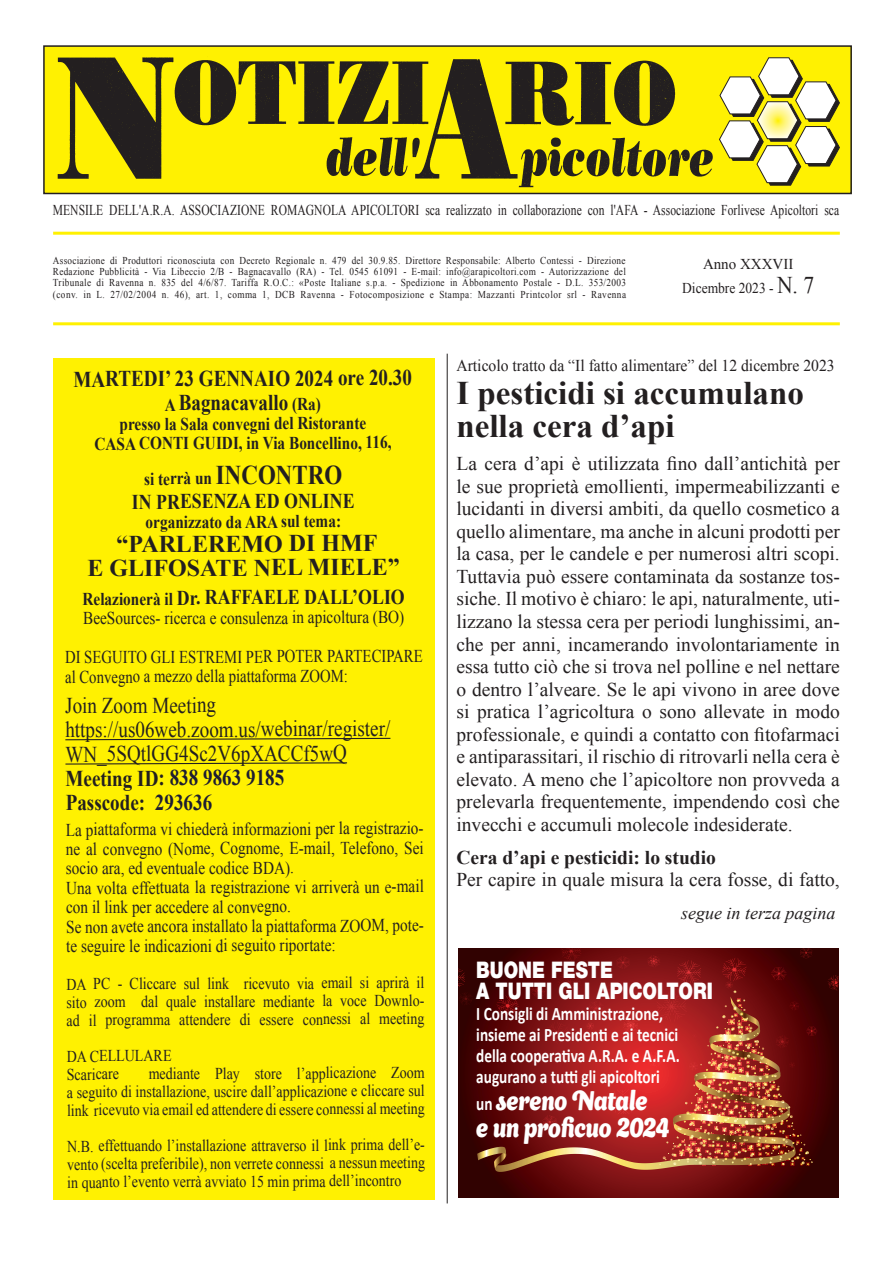
<style>
.page{position:relative;width:893px;height:1263px;background:#fff}
.page>*{position:absolute;margin:0;border:0;box-sizing:border-box;transform-origin:0 0}
.t1{font:700 33px/33px "Times New Roman";color:#231f20}
.t2{font:italic 700 26.7px/26.7px "Appetite Pro";color:#fff;scale:.8 1}
.t3{font:700 24px/24px "Times New Roman";letter-spacing:-.005em;color:#231f20;text-align:center}
.t4{font:900 22.95px/21px "Helvetica Neue LT Std";color:#fff;scale:.8 1}
.t5{font:22.5px/24.3px "Times New Roman";letter-spacing:-.005em;color:#231f20;scale:.85 1}
.t6{font:700 22.5px/24.3px "Times New Roman";letter-spacing:-.005em;color:#231f20;text-align:center;scale:.85 1}
.t7{font:700 21px "Times New Roman";letter-spacing:-.005em;color:#231f20;scale:.85 1}
.t8{font:19.5px/22.5px "Times New Roman";color:#231f20;text-align:justify}
.t9{font:700 19.5px "Times New Roman";color:#231f20}
.t10{font:700 19.05px/21px "Calibri";color:#fff;scale:.8 1}
.t11{font:18px/19.5px "Times New Roman";letter-spacing:-.005em;color:#231f20;text-align:center;scale:.85 1}
.t12{font:700 18px/19.4px "Times New Roman";letter-spacing:-.005em;color:#231f20;text-align:center;scale:.85 1}
.t13{font:18px "Times New Roman";letter-spacing:-.005em;color:#231f20;scale:.82 1}
.t14{font:italic 18px "Times New Roman";color:#231f20}
.t15{font:16.5px/18px "Times New Roman";color:#231f20;text-align:justify;scale:.85 1}
.t16{font:16.5px "Times New Roman";color:#231f20;scale:.95 1}
.t17{font:15px "Times New Roman";letter-spacing:.005em;color:#231f20;scale:.77 1}
.t18{font:15px/24px "Times New Roman";letter-spacing:.005em;color:#231f20;text-align:center}
.t19{font:10.5px/11.2px "Times New Roman";letter-spacing:.045em;color:#231f20;text-align:justify;scale:.88 1}
.s1{font-size:24px}
.s2{font-size:18px}
.s3{font-size:27px}
.s4{font-weight:700}
.s5{font-weight:700;color:#1d1d32}
.s6{font-family:"Calibri";font-style:normal;font-size:19.05px}
</style>
<div class="page">
<div style="left:53px;top:358px;width:382px;height:842px;background:#fff101"></div>
<svg style="left:458px;top:948px;width:380px;height:250px;background:#6c1010"></svg>
<svg style="left:477px;top:1147px;width:29px;height:22px"></svg>
<svg style="left:474px;top:1048px;width:12px;height:12px"></svg>
<svg style="left:482px;top:965px;width:16px;height:14px"></svg>
<svg style="left:828px;top:975px;width:11px;height:16px"></svg>
<svg style="left:609px;top:1089px;width:28px;height:25px"></svg>
<svg style="left:542px;top:1115px;width:15px;height:14px"></svg>
<img style="left:646px;top:948px;width:171px;height:218px">
<svg style="left:496px;top:995px;width:23px;height:21px"></svg>
<svg style="left:458px;top:968px;width:15px;height:37px"></svg>
<svg style="left:531px;top:948px;width:107px;height:96px;background:#881416"></svg>
<div style="left:44px;top:46px;width:807px;height:147px;background:#fff101"></div>
<div style="left:43px;top:45px;width:809px;height:149px;border:2px solid #231f20"></div>
<img style="left:57px;top:57px;width:656px;height:131px">
<svg style="left:719px;top:57px;width:121px;height:129px"></svg>
<hr style="left:53px;top:232px;width:787px;height:3px;background:#fff101">
<hr style="left:53px;top:322px;width:787px;height:3px;background:#fff101">
<hr style="left:447px;top:354px;width:1px;height:849px;background:#231f20">
<svg style="left:65px;top:737px;width:326px;height:4px"></svg>
<svg style="left:65px;top:762px;width:282px;height:3px"></svg>
<p class="t17" style="left:53px;top:199px;width:1023px">MENSILE DELL'A.R.A. ASSOCIAZIONE ROMAGNOLA APICOLTORI sca realizzato in collaborazione con l'AFA - Associazione Forlivese Apicoltori sca</p>
<p class="t19" style="left:53px;top:255px;width:653px">Associazione di Produttori riconosciuta con Decreto Regionale n. 479 del 30.9.85. Direttore Responsabile: Alberto Contessi - Direzione Redazione Pubblicità - Via Libeccio 2/B - Bagnacavallo (RA) - Tel. 0545 61091 - E-mail: info@arapicoltori.com - Autorizzazione del Tribunale di Ravenna n. 835 del 4/6/87. Tariffa R.O.C.: «Poste Italiane s.p.a. - Spedizione in Abbonamento Postale - D.L. 353/2003 (conv. in L. 27/02/2004 n. 46), art. 1, comma 1, DCB Ravenna - Fotocomposizione e Stampa: Mazzanti Printcolor srl - Ravenna</p>
<p class="t18" style="left:682px;top:251px;width:134px">Anno XXXVII<br>Dicembre 2023 - <span class="s1">N. 7</span></p>
<p class="t6" style="left:73px;top:366px;width:400px">MARTEDI’ 23 GENNAIO 2024 ore 20.30<br><span class="s2">A</span> Bagnacavallo <span class="s2">(Ra)</span></p>
<p class="t12" style="left:94px;top:413px;width:351px">presso la Sala convegni del Ristorante<br>CASA CONTI GUIDI, in Via Boncellino, 116,</p>
<p class="t12" style="left:144px;top:468px;width:235px">si terrà un <span class="s3">INCONTRO</span></p>
<p class="t7" style="left:132px;top:487px;width:264px">IN PRESENZA ED ONLINE</p>
<p class="t12" style="left:146px;top:511px;width:232px">organizzato da ARA sul tema:</p>
<p class="t3" style="left:87px;top:531px;width:314px">“PARLEREMO DI HMF<br>E GLIFOSATE NEL MIELE”</p>
<p class="t7" style="left:83px;top:582px;width:381px"><span class="s2">Relazionerà il</span> Dr. RAFFAELE DALL’OLIO</p>
<p class="t11" style="left:65px;top:598px;width:423px;line-height:38.8px">BeeSources- ricerca e consulenza in apicoltura (BO)<br>DI SEGUITO GLI ESTREMI PER POTER PARTECIPARE</p>
<p class="t13" style="left:65px;top:664px;width:347px">al Convegno a mezzo della piattaforma ZOOM:</p>
<p class="t5" style="left:65px;top:693px;width:384px">Join Zoom Meeting https://us06web.zoom.us/webinar/register/<br>WN_5SQtlGG4Sc2V6pXACCf5wQ<br><span class="s4">Meeting ID:</span> <span class="s5">838 9863 9185<br></span><span class="s4">Passcode:</span> <span class="s5">293636</span></p>
<p class="t11" style="left:66px;top:819px;width:423px;text-align:left">La piattaforma vi chiederà informazioni per la registrazio&shy;ne al convegno (Nome, Cognome, E-mail, Telefono, Sei socio ara, ed eventuale codice BDA).<br>Una volta effettuata la registrazione vi arriverà un e-mail con il link per accedere al convegno.<br>Se non avete ancora installato la piattaforma ZOOM, pote&shy;te seguire le indicazioni di seguito riportate:</p>
<p class="t15" style="left:66px;top:974px;width:423px">DA PC - Cliccare sul link ricevuto via email si aprirà il sito zoom dal quale installare mediante la voce Downlo&shy;ad il programma attendere di essere connessi al meeting</p>
<p class="t15" style="left:67px;top:1046px;width:125px">DA CELLULARE<br>Scaricare</p>
<p class="t15" style="left:67px;top:1064px;width:423px;text-indent:82px">mediante Play store l’applicazione Zoom a seguito di installazione, uscire dall’applicazione e cliccare sul link ricevuto via email ed attendere di essere connessi al meeting</p>
<p class="t15" style="left:67px;top:1136px;width:423px">N.B. effettuando l’installazione attraverso il link prima dell’e&shy;vento (scelta preferibile), non verrete connessi a nessun meeting in quanto l’evento verrà avviato 15 min prima dell’incontro</p>
<p class="t16" style="left:456px;top:355px;width:400px">Articolo tratto da “Il fatto alimentare” del 12 dicembre 2023</p>
<h1 class="t1" style="left:456px;top:376px;width:349px">I pesticidi si accumulano nella cera d’api</h1>
<p class="t8" style="left:456px;top:452px;width:385px">La cera d’api è utilizzata fino dall’antichità per le sue proprietà emollienti, impermeabilizzanti e lucidanti in diversi ambiti, da quello cosmetico a quello alimentare, ma anche in alcuni prodotti per la casa, per le candele e per numerosi altri scopi.<br>Tuttavia può essere contaminata da sostanze tos&shy;siche. Il motivo è chiaro: le api, naturalmente, uti&shy;lizzano la stessa cera per periodi lunghissimi, an&shy;che per anni, incamerando involontariamente in essa tutto ciò che si trova nel polline e nel nettare o dentro l’alveare. Se le api vivono in aree dove si pratica l’agricoltura o sono allevate in modo professionale, e quindi a contatto con fitofarmaci e antiparassitari, il rischio di ritrovarli nella cera è elevato. A meno che l’apicoltore non provveda a prelevarla frequentemente, impendendo così che invecchi e accumuli molecole indesiderate.</p>
<p class="t9" style="left:456px;top:843px;width:261px">Cera d’api e pesticidi: lo studio</p>
<p class="t8" style="left:456px;top:868px;width:385px">Per capire in quale misura la cera fosse, di fatto,</p>
<p class="t14" style="left:681px;top:901px;width:156px">segue in terza pagina</p>
<p class="t4" style="left:476px;top:959px;width:297px">BUONE FESTE<br>A TUTTI GLI APICOLTORI</p>
<p class="t10" style="left:476px;top:1002px;width:256px">I Consigli di Amministrazione, insieme ai Presidenti e ai tecnici della cooperativa A.R.A. e A.F.A. augurano a tutti gli apicoltori</p>
<h2 class="t2" style="left:476px;top:1089px;width:242px"><span class="s6">un</span> sereno Natale<br>e un proficuo 2024</h2>
</div>
